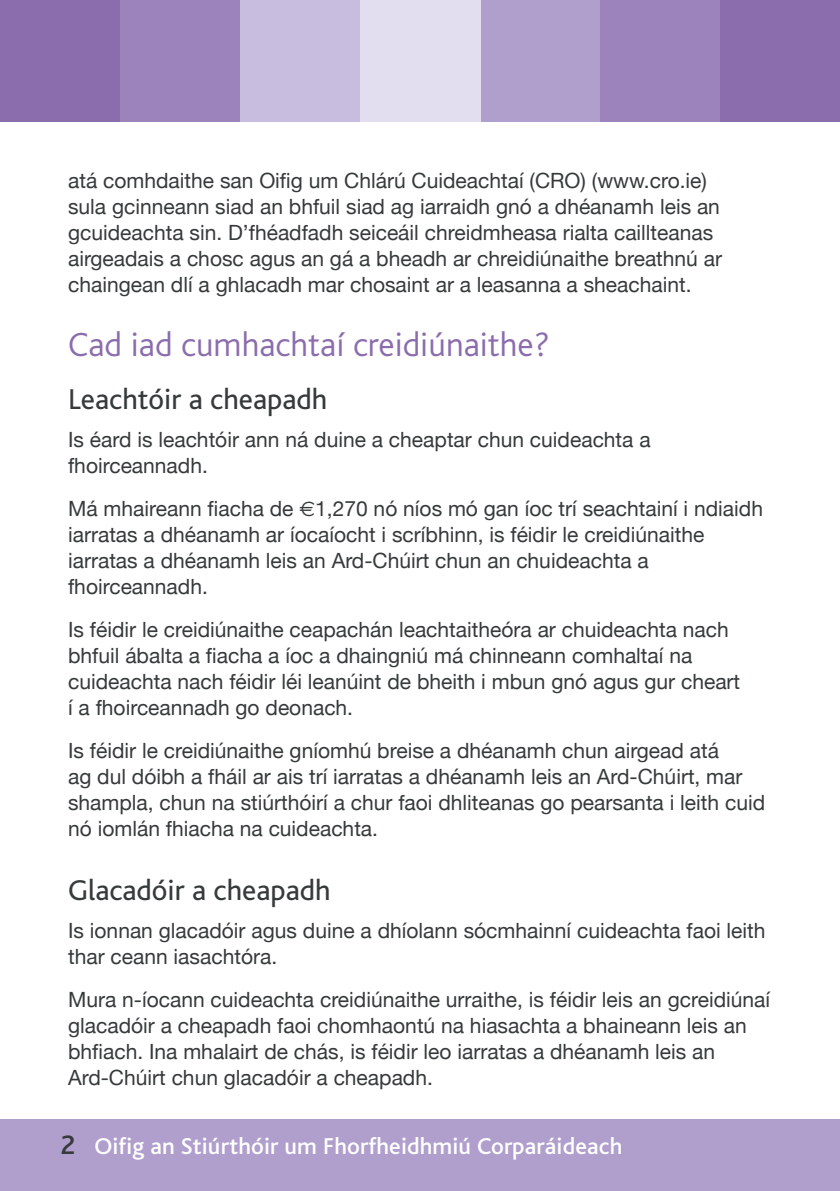
<style>
.page{position:relative;width:840px;height:1191px;background:#fff}
.page>*{position:absolute;margin:0;border:0;box-sizing:border-box;transform-origin:0 0}
.t1{font:300 35px "Bliss";color:#8b6cad}
.t2{font:30px "Bliss";color:#373a3b}
.t3{font:500 24px "Bliss";letter-spacing:.005em;color:#fff}
.t4{font:21px/26px "Helvetica Neue";color:#373a3b}
.s1{font-family:"Euro Sans"}
</style>
<div class="page">
<div style="left:0;top:0;width:120px;height:122px;background:#8b6cad"></div>
<div style="left:120px;top:0;width:120px;height:122px;background:#9d83bc"></div>
<div style="left:240px;top:0;width:120px;height:122px;background:#c8bddf"></div>
<div style="left:480px;top:0;width:120px;height:122px;background:#b09ecd"></div>
<div style="left:600px;top:0;width:120px;height:122px;background:#9d83bc"></div>
<div style="left:720px;top:0;width:119px;height:122px;background:#8b6cad"></div>
<div style="left:360px;top:0;width:120px;height:122px;background:#e3ddf0"></div>
<div style="left:0;top:1118px;width:839px;height:73px;background:#b09ecd"></div>
<hr style="left:839px;top:0;width:1px;height:122px;background:#b09ecd">
<hr style="left:839px;top:1118px;width:1px;height:73px;background:#b09ecd">
<p class="t4" style="left:68px;top:167px;width:655px">atá comhdaithe san Oifig um Chlárú Cuideachtaí (CRO) (www.cro.ie) sula gcinneann siad an bhfuil siad ag iarraidh gnó a dhéanamh leis an gcuideachta sin. D’fhéadfadh seiceáil chreidmheasa rialta caillteanas airgeadais a chosc agus an gá a bheadh ar chreidiúnaithe breathnú ar chaingean dlí a ghlacadh mar chosaint ar a leasanna a sheachaint.</p>
<h1 class="t1" style="left:68px;top:326px;width:483px">Cad iad cumhachtaí creidiúnaithe?</h1>
<h2 class="t2" style="left:68px;top:384px;width:260px">Leachtóir a cheapadh</h2>
<p class="t4" style="left:68px;top:426px;width:583px">Is éard is leachtóir ann ná duine a cheaptar chun cuideachta a fhoirceannadh.</p>
<p class="t4" style="left:68px;top:495px;width:696px">Má mhaireann fiacha de <span class="s1">E</span>1,270 nó níos mó gan íoc trí seachtainí i ndiaidh iarratas a dhéanamh ar íocaíocht i scríbhinn, is féidir le creidiúnaithe iarratas a dhéanamh leis an Ard-Chúirt chun an chuideachta a fhoirceannadh.</p>
<p class="t4" style="left:68px;top:616px;width:673px">Is féidir le creidiúnaithe ceapachán leachtaitheóra ar chuideachta nach bhfuil ábalta a fiacha a íoc a dhaingniú má chinneann comhaltaí na cuideachta nach féidir léi leanúint de bheith i mbun gnó agus gur cheart í a fhoirceannadh go deonach.</p>
<p class="t4" style="left:68px;top:737px;width:698px">Is féidir le creidiúnaithe gníomhú breise a dhéanamh chun airgead atá<br>ag dul dóibh a fháil ar ais trí iarratas a dhéanamh leis an Ard-Chúirt, mar shampla, chun na stiúrthóirí a chur faoi dhliteanas go pearsanta i leith cuid nó iomlán fhiacha na cuideachta.</p>
<h2 class="t2" style="left:68px;top:874px;width:264px">Glacadóir a cheapadh</h2>
<p class="t4" style="left:68px;top:916px;width:698px">Is ionnan glacadóir agus duine a dhíolann sócmhainní cuideachta faoi leith thar ceann iasachtóra.</p>
<p class="t4" style="left:68px;top:985px;width:703px">Mura n-íocann cuideachta creidiúnaithe urraithe, is féidir leis an gcreidiúnaí glacadóir a cheapadh faoi chomhaontú na hiasachta a bhaineann leis an bhfiach. Ina mhalairt de chás, is féidir leo iarratas a dhéanamh leis an Ard-Chúirt chun glacadóir a cheapadh.</p>
<p class="t3" style="left:94px;top:1134px;width:529px">Oifig an Stiúrthóir um Fhorfheidhmiú Corparáideach</p>
</div>
